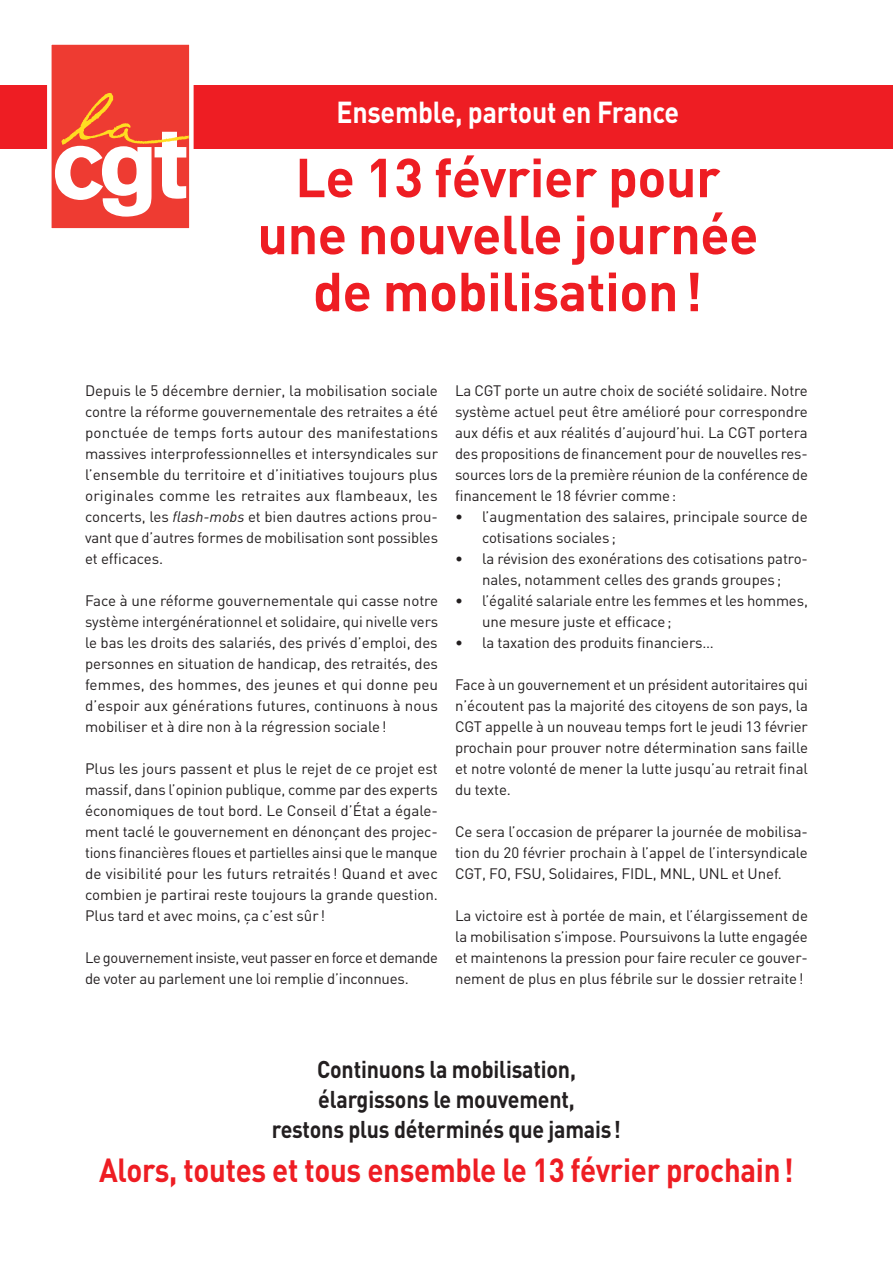
<style>
.page{position:relative;width:893px;height:1263px;background:#fff}
.page>*{position:absolute;margin:0;border:0;box-sizing:border-box;transform-origin:0 0}
.Titre_C{font:700 54px/57px "DIN";letter-spacing:-.01em;color:#ee1d23;text-align:center}
.Exergue{font:700 33px "DIN";letter-spacing:-.01em;color:#ee1d23;scale:.89 1}
.surtitre{font:700 30px "DIN";letter-spacing:-.01em;color:#fff;scale:.89 1}
.Exergue-2{font:700 24px/30px "DIN";letter-spacing:-.01em;color:#231f20;text-align:center;scale:.89 1}
.Texte{font:15px/21px "DIN";letter-spacing:-.005em;color:#231f20;text-align:justify}
.Texte-2{font:15px/21px "DIN";letter-spacing:-.025em;color:#231f20}
.s1{font-style:italic}
</style>
<div class="page">
<div style="left:0;top:85px;width:893px;height:64px;background:#ee1d23"></div>
<div style="left:49px;top:43px;width:142px;height:187px;background:#ee3b32"></div>
<svg style="left:55px;top:93px;width:134px;height:124px"></svg>
<div style="left:47px;top:40px;width:147px;height:193px;border:4px solid #fff"></div>
<p class="surtitre" style="left:336px;top:93px;width:387px">Ensemble, partout en France</p>
<p class="Titre_C" style="left:257px;top:147px;width:502px">Le 13 février pour une nouvelle journée de mobilisation!</p>
<p class="Texte" style="left:85px;top:380px;width:355px">Depuis le 5 décembre dernier, la mobilisation sociale contre la réforme gouvernementale des retraites a été ponctuée de temps forts autour des manifestations massives interprofessionnelles et intersyndicales sur l’ensemble du territoire et d’initiatives toujours plus originales comme les retraites aux flambeaux, les concerts, les <span class="s1">flash-mobs</span> et bien dautres actions prou&shy;vant que d’autres formes de mobilisation sont possibles et efficaces.</p>
<p class="Texte" style="left:85px;top:590px;width:355px">Face à une réforme gouvernementale qui casse notre système intergénérationnel et solidaire, qui nivelle vers le bas les droits des salariés, des privés d’emploi, des personnes en situation de handicap, des retraités, des femmes, des hommes, des jeunes et qui donne peu d’espoir aux générations futures, continuons à nous mobiliser et à dire non à la régression sociale!</p>
<p class="Texte" style="left:85px;top:758px;width:354px">Plus les jours passent et plus le rejet de ce projet est massif, dans l’opinion publique, comme par des experts économiques de tout bord. Le Conseil d’État a égale&shy;ment taclé le gouvernement en dénonçant des projec&shy;tions financières floues et partielles ainsi que le manque de visibilité pour les futurs retraités ! Quand et avec combien je partirai reste toujours la grande question.<br>Plus tard et avec moins, ça c’est sûr !</p>
<p class="Texte-2" style="left:85px;top:947px;width:354px">Le gouvernement insiste, veut passer en force et demande de voter au parlement une loi remplie d’inconnues.</p>
<p class="Texte" style="left:455px;top:380px;width:355px">La CGT porte un autre choix de société solidaire. Notre système actuel peut être amélioré pour correspondre aux défis et aux réalités d’aujourd’hui. La CGT portera des propositions de financement pour de nouvelles res&shy;sources lors de la première réunion de la conférence de financement le 18 février comme:</p>
<p class="Texte" style="left:482px;top:506px;width:327px;text-indent:-27px">• l’augmentation des salaires, principale source de cotisations sociales;</p>
<p class="Texte" style="left:455px;top:548px;width:354px;text-align:center">• la révision des exonérations des cotisations patro&shy;nales, notamment celles des grands groupes;</p>
<p class="Texte" style="left:482px;top:590px;width:327px;text-indent:-27px">• l’égalité salariale entre les femmes et les hommes, une mesure juste et efficace;</p>
<p class="Texte" style="left:455px;top:632px;width:260px">• la taxation des produits financiers…</p>
<p class="Texte" style="left:455px;top:674px;width:354px">Face à un gouvernement et un président autoritaires qui n’écoutent pas la majorité des citoyens de son pays, la CGT appelle à un nouveau temps fort le jeudi 13 février prochain pour prouver notre détermination sans faille et notre volonté de mener la lutte jusqu’au retrait final du texte.</p>
<p class="Texte" style="left:455px;top:821px;width:354px">Ce sera l’occasion de préparer la journée de mobilisa&shy;tion du 20 février prochain à l’appel de l’intersyndicale CGT, FO, FSU, Solidaires, FIDL, MNL, UNL et Unef.</p>
<p class="Texte" style="left:455px;top:905px;width:354px">La victoire est à portée de main, et l’élargissement de la mobilisation s’impose. Poursuivons la lutte engagée et maintenons la pression pour faire reculer ce gouver&shy;nement de plus en plus fébrile sur le dossier retraite!</p>
<p class="Exergue-2" style="left:272px;top:1053px;width:394px">Continuons la mobilisation, élargissons le mouvement,<br>restons plus déterminés que jamais!</p>
<p class="Exergue" style="left:99px;top:1148px;width:782px">Alors, toutes et tous ensemble le 13 février prochain!</p>
</div>
